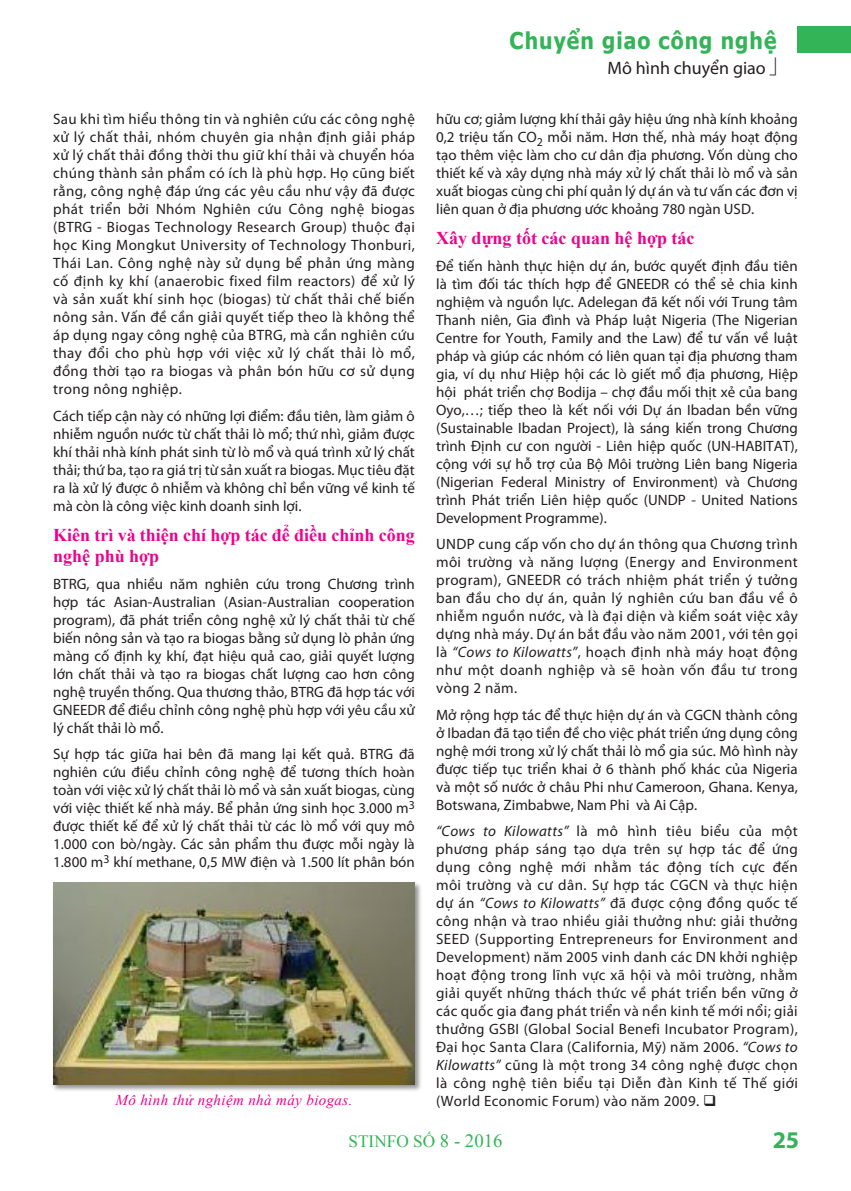
<style>
.page{position:relative;width:851px;height:1191px;background:#fff}
.page>*{position:absolute;margin:0;border:0;box-sizing:border-box;transform-origin:0 0}
.t1{font:700 24px "Myriad Pro";color:#32b457}
.t2{font:700 23.1px "Tahoma";letter-spacing:.05em;color:#32b457;scale:.91 1}
.t3{font:700 18px/21.6px "Times New Roman";color:#ed028c}
.t4{font:18px "Myriad Pro";color:#231f20}
.t5{font:17.25px "Times New Roman";color:#32b457}
.t6{font:15px/18px "Myriad Pro";color:#231f20;text-align:justify}
.t7{font:15px "Myriad Pro";letter-spacing:.025em;color:#231f20}
.t8{font:italic 15px "Times New Roman";letter-spacing:.025em;color:#ed028c}
.s1{font-style:italic}
.s2{font-size:18.75px}
</style>
<div class="page">
<div style="left:797px;top:26px;width:53px;height:27px;background:#32b457"></div>
<div style="left:51px;top:881px;width:371px;height:211px;background:#231f20;opacity:.5"></div>
<img style="left:53px;top:883px;width:362px;height:202px">
<h2 class="t2" style="left:509px;top:24px;width:295px">Chuyển giao công nghệ</h2>
<p class="t6" style="left:53px;top:110px;width:363px">Sau khi tìm hiểu thông tin và nghiên cứu các công nghệ xử lý chất thải, nhóm chuyên gia nhận định giải pháp xử lý chất thải đồng thời thu giữ khí thải và chuyển hóa chúng thành sản phẩm có ích là phù hợp. Họ cũng biết rằng, công nghệ đáp ứng các yêu cầu như vậy đã được phát triển bởi Nhóm Nghiên cứu Công nghệ biogas (BTRG - Biogas Technology Research Group) thuộc đại học King Mongkut University of Technology Thonburi, Thái Lan. Công nghệ này sử dụng bể phản ứng màng cố định kỵ khí (anaerobic fixed film reactors) để xử lý và sản xuất khí sinh học (biogas) từ chất thải chế biến nông sản. Vấn đề cần giải quyết tiếp theo là không thể áp dụng ngay công nghệ của BTRG, mà cần nghiên cứu thay đổi cho phù hợp với việc xử lý chất thải lò mổ, đồng thời tạo ra biogas và phân bón hữu cơ sử dụng trong nông nghiệp.</p>
<p class="t6" style="left:53px;top:406px;width:363px">Cách tiếp cận này có những lợi điểm: đầu tiên, làm giảm ô nhiễm nguồn nước từ chất thải lò mổ; thứ nhì, giảm được khí thải nhà kính phát sinh từ lò mổ và quá trình xử lý chất thải; thứ ba, tạo ra giá trị từ sản xuất ra biogas. Mục tiêu đặt ra là xử lý được ô nhiễm và không chỉ bền vững về kinh tế mà còn là công việc kinh doanh sinh lợi.</p>
<p class="t3" style="left:53px;top:523px;width:363px">Kiên trì và thiện chí hợp tác để điều chỉnh công nghệ phù hợp</p>
<p class="t6" style="left:53px;top:574px;width:363px">BTRG, qua nhiều năm nghiên cứu trong Chương trình hợp tác Asian-Australian (Asian-Australian cooperation program), đã phát triển công nghệ xử lý chất thải từ chế biến nông sản và tạo ra biogas bằng sử dụng lò phản ứng màng cố định kỵ khí, đạt hiệu quả cao, giải quyết lượng lớn chất thải và tạo ra biogas chất lượng cao hơn công nghệ truyền thống. Qua thương thảo, BTRG đã hợp tác với GNEEDR để điều chỉnh công nghệ phù hợp với yêu cầu xử lý chất thải lò mổ.</p>
<p class="t6" style="left:53px;top:745px;width:363px">Sự hợp tác giữa hai bên đã mang lại kết quả. BTRG đã nghiên cứu điều chỉnh công nghệ để tương thích hoàn toàn với việc xử lý chất thải lò mổ và sản xuất biogas, cùng với việc thiết kế nhà máy. Bể phản ứng sinh học 3.000 m<sup>3 </sup>được thiết kế để xử lý chất thải từ các lò mổ với quy mô 1.000 con bò/ngày. Các sản phẩm thu được mỗi ngày là 1.800 m<sup>3</sup> khí methane, 0,5 MW điện và 1.500 lít phân bón</p>
<p class="t4" style="left:607px;top:57px;width:160px">Mô hình chuyển giao</p>
<p class="t6" style="left:436px;top:110px;width:363px">hữu cơ; giảm lượng khí thải gây hiệu ứng nhà kính khoảng 0,2 triệu tấn CO<sub>2</sub> mỗi năm. Hơn thế, nhà máy hoạt động tạo thêm việc làm cho cư dân địa phương. Vốn dùng cho thiết kế và xây dựng nhà máy xử lý chất thải lò mổ và sản xuất biogas cùng chi phí quản lý dự án và tư vấn các đơn vị liên quan ở địa phương ước khoảng 780 ngàn USD.</p>
<p class="t3" style="left:436px;top:227px;width:260px">Xây dựng tốt các quan hệ hợp tác</p>
<p class="t6" style="left:436px;top:256px;width:363px">Để tiến hành thực hiện dự án, bước quyết định đầu tiên là tìm đối tác thích hợp để GNEEDR có thể sẻ chia kinh nghiệm và nguồn lực. Adelegan đã kết nối với Trung tâm Thanh niên, Gia đình và Pháp luật Nigeria (The Nigerian Centre for Youth, Family and the Law) để tư vấn về luật pháp và giúp các nhóm có liên quan tại địa phương tham gia, ví dụ như Hiệp hội các lò giết mổ địa phương, Hiệp hội phát triển chợ Bodija – chợ đầu mối thịt xẻ của bang Oyo,…; tiếp theo là kết nối với Dự án Ibadan bền vững (Sustainable Ibadan Project), là sáng kiến trong Chương trình Định cư con người - Liên hiệp quốc (UN-HABITAT), cộng với sự hỗ trợ của Bộ Môi trường Liên bang Nigeria (Nigerian Federal Ministry of Environment) và Chương trình Phát triển Liên hiệp quốc (UNDP - United Nations Development Programme).</p>
<p class="t6" style="left:436px;top:535px;width:363px">UNDP cung cấp vốn cho dự án thông qua Chương trình môi trường và năng lượng (Energy and Environment program), GNEEDR có trách nhiệm phát triển ý tưởng ban đầu cho dự án, quản lý nghiên cứu ban đầu về ô nhiễm nguồn nước, và là đại diện và kiểm soát việc xây dựng nhà máy. Dự án bắt đầu vào năm 2001, với tên gọi là <span class="s1">“Cows to Kilowatts”</span>, hoạch định nhà máy hoạt động như một doanh nghiệp và sẽ hoàn vốn đầu tư trong vòng 2 năm.</p>
<p class="t6" style="left:436px;top:705px;width:363px">Mở rộng hợp tác để thực hiện dự án và CGCN thành công ở Ibadan đã tạo tiền đề cho việc phát triển ứng dụng công nghệ mới trong xử lý chất thải lò mổ gia súc. Mô hình này được tiếp tục triển khai ở 6 thành phố khác của Nigeria và một số nước ở châu Phi như Cameroon, Ghana. Kenya, Botswana, Zimbabwe, Nam Phi và Ai Cập.</p>
<p class="t6" style="left:436px;top:822px;width:363px"><span class="s1">“Cows to Kilowatts”</span> là mô hình tiêu biểu của một phương pháp sáng tạo dựa trên sự hợp tác để ứng dụng công nghệ mới nhằm tác động tích cực đến môi trường và cư dân. Sự hợp tác CGCN và thực hiện dự án <span class="s1">“Cows to Kilowatts”</span> đã được cộng đồng quốc tế công nhận và trao nhiều giải thưởng như: giải thưởng SEED (Supporting Entrepreneurs for Environment and Development) năm 2005 vinh danh các DN khởi nghiệp hoạt động trong lĩnh vực xã hội và môi trường, nhằm giải quyết những thách thức về phát triển bền vững ở các quốc gia đang phát triển và nền kinh tế mới nổi; giải thưởng GSBI (Global Social Benefi Incubator Program), Đại học Santa Clara (California, Mỹ) năm 2006. <span class="s1">“Cows to Kilowatts”</span> cũng là một trong 34 công nghệ được chọn là công nghệ tiên biểu tại Diễn đàn Kinh tế Thế giới</p>
<p class="t8" style="left:115px;top:1090px;width:238px">Mô hình thử nghiệm nhà máy biogas.</p>
<p class="t7" style="left:436px;top:1092px;width:282px">(World Economic Forum) vào năm 2009. ❑</p>
<p class="t5" style="left:348px;top:1130px;width:155px">STINFO SỐ <span class="s2">8 - 2016</span></p>
<p class="t1" style="left:772px;top:1124px;width:28px">25</p>
</div>
